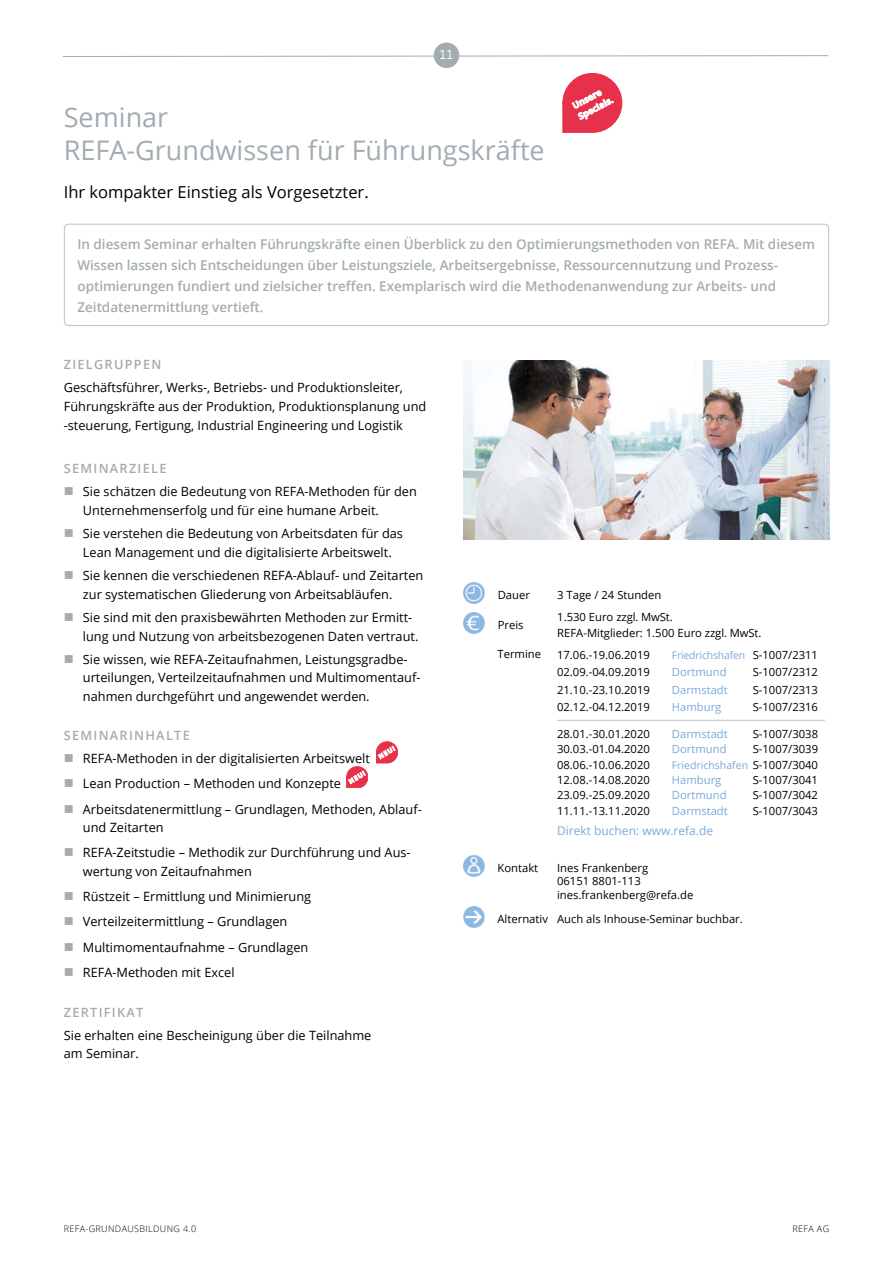
<style>
.page{position:relative;width:893px;height:1263px;background:#fff}
.page>*{position:absolute;margin:0;border:0;box-sizing:border-box;transform-origin:0 0}
.t1{font:27px/33px "Open Sans";color:#a3acb1}
.t2{font:16.5px "Open Sans";color:#000}
.t3{font:600 13.5px/21px "Open Sans";color:#a3acb1}
.t4{font:12.75px/18.8px "Open Sans";color:#000}
.t5{font:600 12.75px "Open Sans";letter-spacing:.1em;color:#a3acb1}
.t6{font:12.75px "Segoe UI";color:#fff}
.t7{font:12px "Open Sans";color:#7ba9da}
.t8{font:11.25px/13.2px "Open Sans";color:#000}
.t9{font:11.25px "Open Sans";color:#7ba9da}
.t10{font:10.5px "Open Sans";letter-spacing:-.01em;color:#7ba9da}
.t11{font:300 9px "Open Sans";letter-spacing:.04em;color:#000}
.s1{font-size:11.25px;color:#000}
</style>
<div class="page">
<svg style="left:63px;top:55px;width:766px;height:2px"></svg>
<div style="left:434px;top:43px;width:25px;height:25px;background:#a3acb1;border-radius:50%"></div>
<div style="left:64px;top:224px;width:765px;height:102px;border:1px solid #bdc2c6;border-radius:4px"></div>
<img style="left:463px;top:361px;width:366px;height:178px">
<img style="left:464px;top:582px;width:21px;height:21px">
<img style="left:464px;top:612px;width:21px;height:21px">
<hr style="left:557px;top:720px;width:268px;height:1px;background:#bdc2c6">
<img style="left:463px;top:855px;width:22px;height:21px">
<img style="left:463px;top:906px;width:22px;height:21px">
<svg style="left:562px;top:73px;width:60px;height:60px"></svg>
<svg style="left:376px;top:742px;width:22px;height:21px"></svg>
<svg style="left:347px;top:767px;width:21px;height:21px"></svg>
<p class="t6" style="left:440px;top:46px;width:15px">11</p>
<h1 class="t1" style="left:64px;top:100px;width:482px">Seminar<br>REFA-Grundwissen für Führungskräfte</h1>
<p class="t2" style="left:64px;top:180px;width:306px">Ihr kompakter Einstieg als Vorgesetzter.</p>
<p class="t3" style="left:77px;top:233px;width:739px">In diesem Seminar erhalten Führungskräfte einen Überblick zu den Optimierungsmethoden von REFA. Mit diesem Wissen lassen sich Entscheidungen über Leistungsziele, Arbeitsergebnisse, Ressourcennutzung und Prozess&shy;optimierungen fundiert und zielsicher treffen. Exemplarisch wird die Methodenanwendung zur Arbeits- und Zeitdatenermittlung vertieft.</p>
<p class="t5" style="left:64px;top:356px;width:99px">ZIELGRUPPEN</p>
<p class="t4" style="left:64px;top:378px;width:364px">Geschäftsführer, Werks-, Betriebs- und Produktionsleiter,<br>Führungskräfte aus der Produktion, Produktionsplanung und -steuerung, Fertigung, Industrial Engineering und Logistik</p>
<p class="t5" style="left:64px;top:460px;width:104px">SEMINARZIELE</p>
<p class="t4" style="left:83px;top:482px;width:335px">Sie schätzen die Bedeutung von REFA-Methoden für den<br>Unternehmenserfolg und für eine humane Arbeit.</p>
<p class="t4" style="left:83px;top:524px;width:322px">Sie verstehen die Bedeutung von Arbeitsdaten für das<br>Lean Management und die digitalisierte Arbeitswelt.</p>
<p class="t4" style="left:83px;top:566px;width:342px">Sie kennen die verschiedenen REFA-Ablauf- und Zeitarten zur systematischen Gliederung von Arbeitsabläufen.</p>
<p class="t4" style="left:83px;top:607px;width:337px">Sie sind mit den praxisbewährten Methoden zur Ermitt&shy;lung und Nutzung von arbeitsbezogenen Daten vertraut.</p>
<p class="t4" style="left:83px;top:649px;width:339px">Sie wissen, wie REFA-Zeitaufnahmen, Leistungsgradbe&shy;urteilungen, Verteilzeitaufnahmen und Multimomentauf&shy;nahmen durchgeführt und angewendet werden.</p>
<p class="t5" style="left:64px;top:727px;width:128px">SEMINARINHALTE</p>
<p class="t4" style="left:83px;top:746px;width:340px;line-height:25.2px">REFA-Methoden in der digitalisierten Arbeitswelt<br>Lean Production – Methoden und Konzepte<br>Arbeitsdatenermittlung – Grundlagen, Methoden, Ablauf-</p>
<p class="t4" style="left:83px;top:815px;width:329px;line-height:25px">und Zeitarten<br>REFA-Zeitstudie – Methodik zur Durchführung und Aus-</p>
<p class="t4" style="left:83px;top:858px;width:230px;line-height:25.3px">wertung von Zeitaufnahmen<br>Rüstzeit – Ermittlung und Minimierung<br>Verteilzeitermittlung – Grundlagen<br>Multimomentaufnahme – Grundlagen<br>REFA-Methoden mit Excel</p>
<p class="t5" style="left:64px;top:1003px;width:81px">ZERTIFIKAT</p>
<p class="t4" style="left:64px;top:1025px;width:309px">Sie erhalten eine Bescheinigung über die Teilnahme am Seminar.</p>
<p class="t8" style="left:498px;top:588px;width:34px">Dauer</p>
<p class="t8" style="left:557px;top:588px;width:106px">3 Tage / 24 Stunden</p>
<p class="t8" style="left:498px;top:618px;width:27px">Preis</p>
<p class="t8" style="left:557px;top:608px;width:206px;line-height:16.5px">1.530 Euro zzgl. MwSt.<br>REFA-Mitglieder: 1.500 Euro zzgl. MwSt.</p>
<p class="t8" style="left:497px;top:647px;width:45px">Termine</p>
<p class="t8" style="left:557px;top:648px;width:94px">17.06.-19.06.2019</p>
<p class="t10" style="left:672px;top:648px;width:148px">Friedrichshafen <span class="s1">S-1007/2311</span></p>
<p class="t8" style="left:557px;top:665px;width:94px">02.09.-04.09.2019</p>
<p class="t9" style="left:672px;top:664px;width:56px">Dortmund</p>
<p class="t8" style="left:753px;top:665px;width:67px">S-1007/2312</p>
<p class="t8" style="left:557px;top:683px;width:94px">21.10.-23.10.2019</p>
<p class="t9" style="left:672px;top:682px;width:57px">Darmstadt</p>
<p class="t8" style="left:753px;top:683px;width:67px">S-1007/2313</p>
<p class="t8" style="left:557px;top:700px;width:94px">02.12.-04.12.2019</p>
<p class="t9" style="left:672px;top:699px;width:51px">Hamburg</p>
<p class="t8" style="left:753px;top:700px;width:67px">S-1007/2316</p>
<p class="t8" style="left:557px;top:727px;width:94px">28.01.-30.01.2020</p>
<p class="t9" style="left:672px;top:726px;width:57px">Darmstadt</p>
<p class="t8" style="left:753px;top:727px;width:67px">S-1007/3038</p>
<p class="t8" style="left:557px;top:742px;width:94px">30.03.-01.04.2020</p>
<p class="t9" style="left:672px;top:741px;width:56px">Dortmund</p>
<p class="t8" style="left:753px;top:742px;width:67px">S-1007/3039</p>
<p class="t8" style="left:557px;top:758px;width:94px">08.06.-10.06.2020</p>
<p class="t10" style="left:672px;top:758px;width:148px">Friedrichshafen <span class="s1">S-1007/3040</span></p>
<p class="t8" style="left:557px;top:773px;width:94px">12.08.-14.08.2020</p>
<p class="t9" style="left:672px;top:772px;width:51px">Hamburg</p>
<p class="t8" style="left:753px;top:773px;width:67px">S-1007/3041</p>
<p class="t8" style="left:557px;top:788px;width:94px">23.09.-25.09.2020</p>
<p class="t9" style="left:672px;top:787px;width:56px">Dortmund</p>
<p class="t8" style="left:753px;top:788px;width:67px">S-1007/3042</p>
<p class="t8" style="left:557px;top:804px;width:94px">11.11.-13.11.2020</p>
<p class="t9" style="left:672px;top:803px;width:57px">Darmstadt</p>
<p class="t8" style="left:753px;top:804px;width:67px">S-1007/3043</p>
<p class="t7" style="left:557px;top:822px;width:158px">Direkt buchen: www.refa.de</p>
<p class="t8" style="left:497px;top:861px;width:42px">Kontakt</p>
<p class="t8" style="left:557px;top:861px;width:138px">Ines Frankenberg<br>06151 8801-113 ines.frankenberg@refa.de</p>
<p class="t8" style="left:497px;top:912px;width:247px">Alternativ Auch als Inhouse-Seminar buchbar.</p>
<p class="t11" style="left:64px;top:1222px;width:134px">REFA-GRUNDAUSBILDUNG 4.0</p>
<p class="t11" style="left:793px;top:1222px;width:38px">REFA AG</p>
</div>
